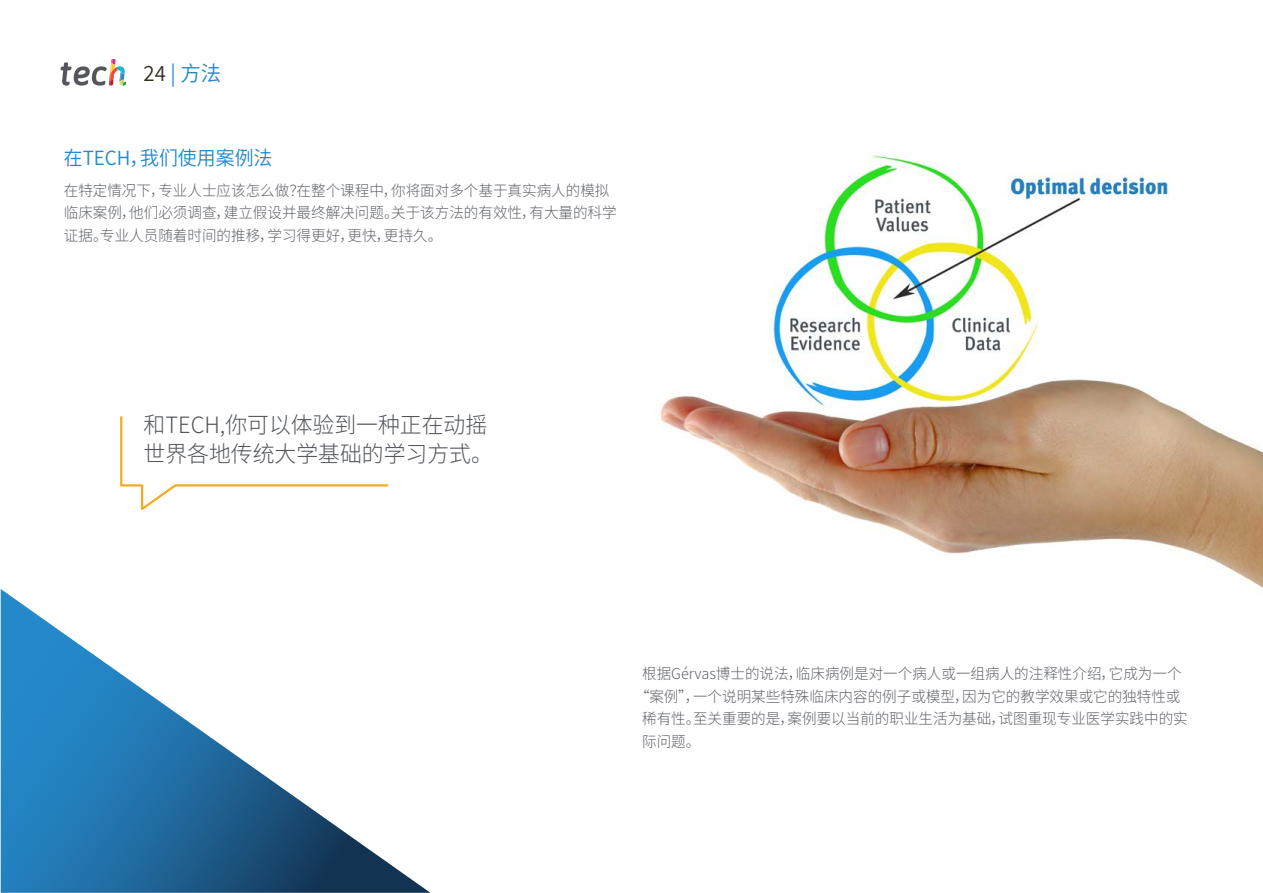
<style>
.page{position:relative;width:1263px;height:893px;background:#fff}
.page>*{position:absolute;margin:0;border:0;box-sizing:border-box;transform-origin:0 0}
.t1{font:300 22.5px/28.5px "Source Han Sans CN";color:#52555b}
.t2{font:21px "Source Han Sans CN";color:#2488c9}
.t3{font:19.5px "Source Han Sans CN";color:#2488c9}
.t4{font:300 15px/22.5px "Source Han Sans CN";color:#61646a}
.s1{color:#312e20}
</style>
<div class="page">
<img style="left:660px;top:155px;width:603px;height:434px">
<svg style="left:61px;top:59px;width:65px;height:27px"></svg>
<svg style="left:120px;top:416px;width:268px;height:94px"></svg>
<svg style="left:1px;top:589px;width:429px;height:304px"></svg>
<h2 class="t2" style="left:144px;top:61px;width:79px"><span class="s1">24</span> | 方法</h2>
<h3 class="t3" style="left:64px;top:147px;width:210px">在TECH，我们使用案例法</h3>
<p class="t4" style="left:64px;top:179px;width:554px">在特定情况下，专业人士应该怎么做？在整个课程中，你将面对多个基于真实病人的模拟临床案例，他们必须调查，建立假设并最终解决问题。关于该方法的有效性，有大量的科学证据。专业人员随着时间的推移，学习得更好，更快，更持久。</p>
<h1 class="t1" style="left:144px;top:411px;width:351px">和TECH,你可以体验到一种正在动摇世界各地传统大学基础的学习方式。</h1>
<p class="t4" style="left:642px;top:663px;width:541px">根据Gérvas博士的说法，临床病例是对一个病人或一组病人的注释性介绍，它成为一个</p>
<p class="t4" style="left:635px;top:685px;width:547px">“案例”，一个说明某些特殊临床内容的例子或模型，因为它的教学效果或它的独特性或</p>
<p class="t4" style="left:642px;top:708px;width:547px">稀有性。至关重要的是，案例要以当前的职业生活为基础，试图重现专业医学实践中的实</p>
<p class="t4" style="left:642px;top:730px;width:60px">际问题。</p>
</div>
